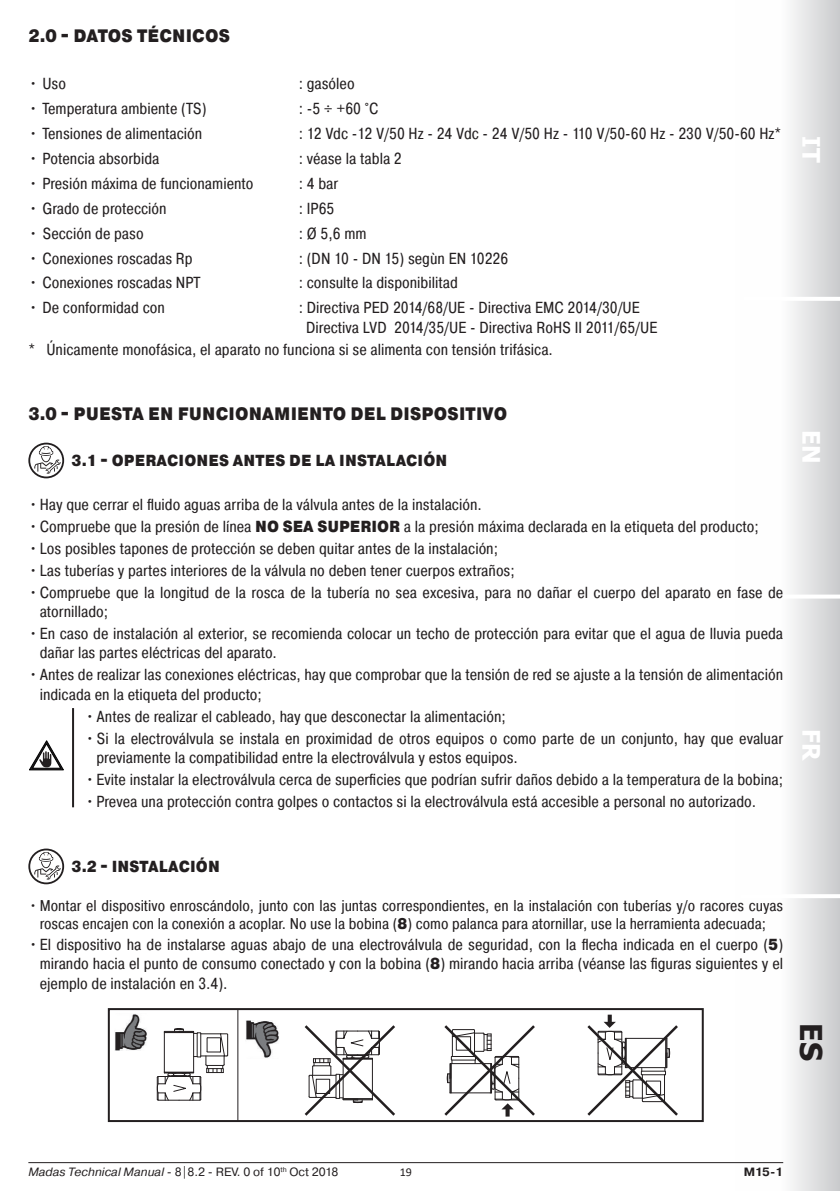
<style>
.page{position:relative;width:840px;height:1191px;background:#fff}
.page>*{position:absolute;margin:0;border:0;box-sizing:border-box;transform-origin:0 0}
.t1{font:700 30px "Tahoma";color:#231f20}
.t2{font:700 24px "Tahoma";color:#fff}
.t3{font:900 18px "Pragmatica Cond";letter-spacing:.01em;color:#231f20}
.t4{font:16px/19.2px "Pragmatica Cond";color:#231f20}
.t5{font:900 16px "Pragmatica Cond";letter-spacing:.01em;color:#231f20}
.t6{font:15.6px/18.8px "Pragmatica Cond";color:#231f20;text-align:center}
.t7{font:12px "Pragmatica";color:#231f20}
.t8{font:700 12px "Pragmatica";color:#231f20}
.t9{font:12px "Calibri";color:#231f20}
.s1{font-weight:900}
.s2{font-style:italic}
</style>
<div class="page">
<div style="left:734px;top:0;width:105px;height:1191px;background:linear-gradient(to right,#fff,#d5d5d7)"></div>
<hr style="left:743px;top:297px;width:96px;height:4px;background:#fff">
<hr style="left:740px;top:594px;width:99px;height:4px;background:#fff">
<hr style="left:740px;top:894px;width:99px;height:4px;background:#fff">
<hr style="left:28px;top:1162px;width:754px;height:1px;background:#231f20">
<svg style="left:28px;top:442px;width:36px;height:36px"></svg>
<svg style="left:30px;top:444px;width:32px;height:32px"></svg>
<svg style="left:34px;top:446px;width:27px;height:27px"></svg>
<svg style="left:28px;top:848px;width:36px;height:36px"></svg>
<svg style="left:30px;top:850px;width:32px;height:32px"></svg>
<svg style="left:34px;top:852px;width:27px;height:27px"></svg>
<hr style="left:72px;top:708px;width:2px;height:99px;background:#231f20">
<svg style="left:29px;top:740px;width:34px;height:30px"></svg>
<svg style="left:157px;top:1028px;width:71px;height:73px"></svg>
<svg style="left:304px;top:1025px;width:91px;height:91px"></svg>
<div style="left:108px;top:1008px;width:595px;height:114px;border:2px solid #231f20"></div>
<hr style="left:237px;top:1009px;width:1px;height:111px;background:#231f20">
<img style="left:115px;top:1014px;width:32px;height:36px">
<img style="left:246px;top:1020px;width:33px;height:38px">
<svg style="left:444px;top:1025px;width:91px;height:92px"></svg>
<svg style="left:587px;top:1014px;width:91px;height:102px"></svg>
<p class="t3" style="left:28px;top:25px;width:203px">2.0 - DATOS TÉCNICOS</p>
<p class="t4" style="left:28px;top:74px;width:39px">• Uso</p>
<p class="t4" style="left:298px;top:74px;width:57px">: gasóleo</p>
<p class="t4" style="left:28px;top:99px;width:179px">• Temperatura ambiente (TS)</p>
<p class="t4" style="left:298px;top:99px;width:81px">: -5 ÷ +60 °C</p>
<p class="t4" style="left:28px;top:124px;width:175px">• Tensiones de alimentación</p>
<p class="t4" style="left:298px;top:124px;width:484px">: 12 Vdc -12 V/50 Hz - 24 Vdc - 24 V/50 Hz - 110 V/50-60 Hz - 230 V/50-60 Hz*</p>
<p class="t4" style="left:28px;top:149px;width:132px">• Potencia absorbida</p>
<p class="t4" style="left:298px;top:149px;width:105px">: véase la tabla 2</p>
<p class="t4" style="left:28px;top:174px;width:226px">• Presión máxima de funcionamiento</p>
<p class="t4" style="left:298px;top:174px;width:41px">: 4 bar</p>
<p class="t4" style="left:28px;top:199px;width:140px">• Grado de protección</p>
<p class="t4" style="left:298px;top:199px;width:37px">: IP65</p>
<p class="t4" style="left:28px;top:223px;width:117px">• Sección de paso</p>
<p class="t4" style="left:298px;top:223px;width:69px">: Ø 5,6 mm</p>
<p class="t4" style="left:28px;top:248px;width:166px">• Conexiones roscadas Rp</p>
<p class="t4" style="left:298px;top:248px;width:211px">: (DN 10 - DN 15) segùn EN 10226</p>
<p class="t4" style="left:28px;top:273px;width:174px">• Conexiones roscadas NPT</p>
<p class="t4" style="left:298px;top:273px;width:161px">: consulte la disponibilitad</p>
<p class="t4" style="left:28px;top:298px;width:138px">• De conformidad con</p>
<p class="t4" style="left:306px;top:298px;width:352px;text-indent:-7px">: Directiva PED 2014/68/UE - Directiva EMC 2014/30/UE<br>Directiva LVD 2014/35/UE - Directiva RoHS II 2011/65/UE</p>
<p class="t4" style="left:28px;top:339px;width:526px">* Únicamente monofásica, el aparato no funciona si se alimenta con tensión trifásica.</p>
<h2 class="t2" style="left:827px;top:136px;width:28px;rotate:90deg">IT</h2>
<p class="t3" style="left:28px;top:402px;width:480px">3.0 - PUESTA EN FUNCIONAMIENTO DEL DISPOSITIVO</p>
<p class="t5" style="left:72px;top:450px;width:377px">3.1 - OPERACIONES ANTES DE LA INSTALACIÓN</p>
<p class="t4" style="left:28px;top:494px;width:455px">•Hay que cerrar el fluido aguas arriba de la válvula antes de la instalación.</p>
<p class="t4" style="left:28px;top:516px;width:731px">•Compruebe que la presión de línea <span class="s1">NO SEA SUPERIOR</span> a la presión máxima declarada en la etiqueta del producto;</p>
<p class="t4" style="left:28px;top:538px;width:471px">•Los posibles tapones de protección se deben quitar antes de la instalación;</p>
<p class="t4" style="left:28px;top:560px;width:487px">•Las tuberías y partes interiores de la válvula no deben tener cuerpos extraños;</p>
<p class="t4" style="left:40px;top:582px;width:744px;text-indent:-11px">•Compruebe que la longitud de la rosca de la tubería no sea excesiva, para no dañar el cuerpo del aparato en fase de atornillado;</p>
<p class="t4" style="left:40px;top:624px;width:744px;text-indent:-11px">•En caso de instalación al exterior, se recomienda colocar un techo de protección para evitar que el agua de lluvia pueda dañar las partes eléctricas del aparato.</p>
<p class="t4" style="left:40px;top:665px;width:744px;text-indent:-11px">•Antes de realizar las conexiones eléctricas, hay que comprobar que la tensión de red se ajuste a la tensión de alimentación indicada en la etiqueta del producto;</p>
<p class="t4" style="left:85px;top:706px;width:422px">•Antes de realizar el cableado, hay que desconectar la alimentación;</p>
<p class="t4" style="left:96px;top:728px;width:687px;text-indent:-11px">•Si la electroválvula se instala en proximidad de otros equipos o como parte de un conjunto, hay que evaluar previamente la compatibilidad entre la electroválvula y estos equipos.</p>
<p class="t4" style="left:85px;top:769px;width:699px">•Evite instalar la electroválvula cerca de superficies que podrían sufrir daños debido a la temperatura de la bobina;</p>
<p class="t4" style="left:85px;top:791px;width:672px">•Prevea una protección contra golpes o contactos si la electroválvula está accesible a personal no autorizado.</p>
<h2 class="t2" style="left:827px;top:430px;width:35px;rotate:90deg">EN</h2>
<h2 class="t2" style="left:827px;top:728px;width:33px;rotate:90deg">FR</h2>
<p class="t5" style="left:72px;top:855px;width:150px">3.2 - INSTALACIÓN</p>
<p class="t6" style="left:28px;top:895px;width:755px">•Montar el dispositivo enroscándolo, junto con las juntas correspondientes, en la instalación con tuberías y/o racores cuyas roscas encajen con la conexión a acoplar. No use la bobina (<span class="s1">8</span>) como palanca para atornillar, use la herramienta adecuada;</p>
<p class="t4" style="left:40px;top:935px;width:744px;text-align:justify;text-indent:-11px">•El dispositivo ha de instalarse aguas abajo de una electroválvula de seguridad, con la flecha indicada en el cuerpo (<span class="s1">5</span>) mirando hacia el punto de consumo conectado y con la bobina (<span class="s1">8</span>) mirando hacia arriba (véanse las figuras siguientes y el ejemplo de instalación en 3.4).</p>
<h1 class="t1" style="left:831px;top:1023px;width:39px;rotate:90deg">ES</h1>
<p class="t7" style="left:28px;top:1164px;width:311px"><span class="s2">Madas Technical Manual</span> - 8|8.2 - REV. 0 of 10<sup>th</sup> Oct 2018</p>
<p class="t8" style="left:743px;top:1164px;width:41px">M15-1</p>
<p class="t9" style="left:399px;top:1163px;width:14px">19</p>
</div>
